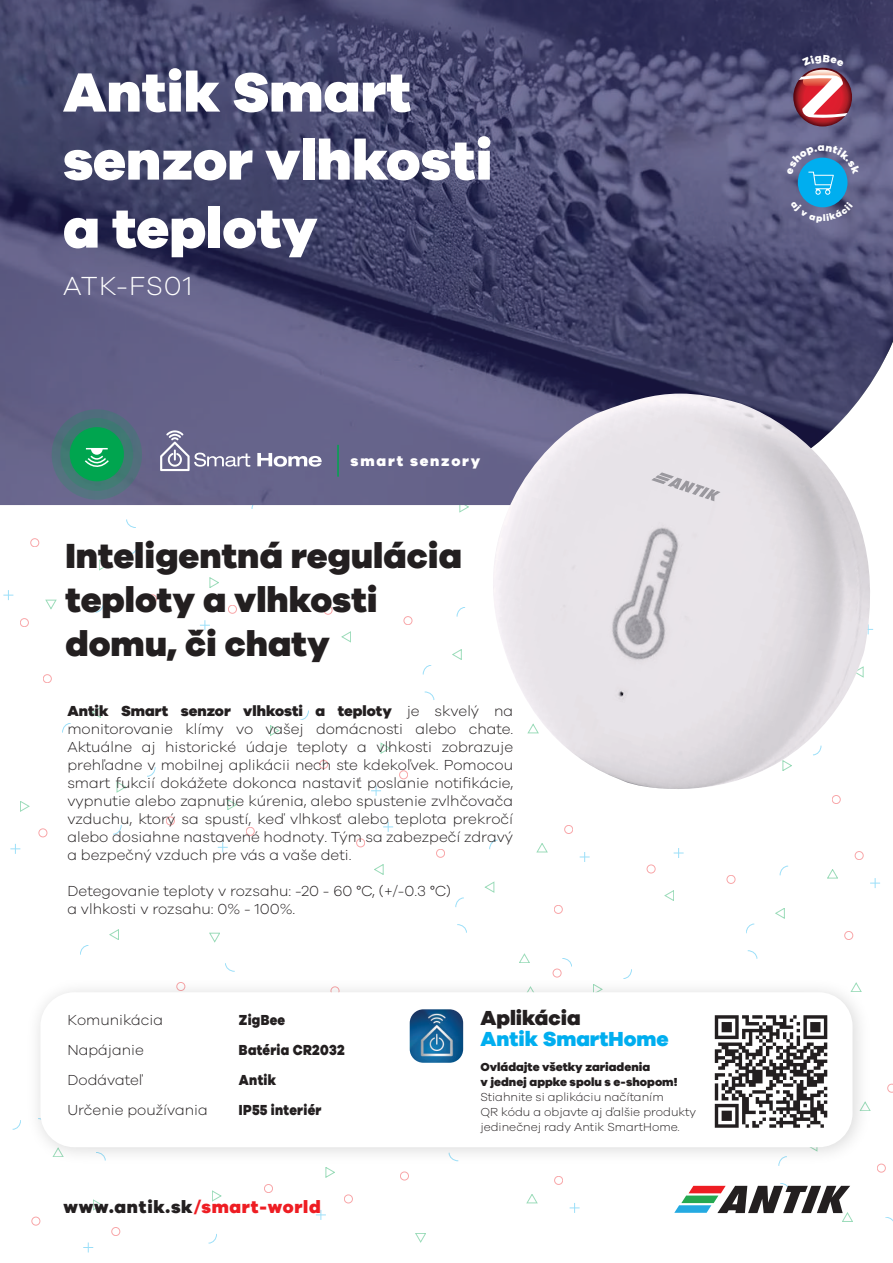
<style>
.page{position:relative;width:893px;height:1263px;background:#fff}
.page>*{position:absolute;margin:0;border:0;box-sizing:border-box;transform-origin:0 0}
.t1{font:800 57px/67.9px "Galano Grotesque";color:#fff}
.t2{font:800 36px/44px "Galano Grotesque";color:#231f20}
.t3{font:300 27px "Galano Grotesque";letter-spacing:.04em;color:#fff}
.t4{font:800 21px "Galano Grotesque";color:#00aeef}
.t5{font:800 21px "Galano Grotesque";color:#231f20}
.t6{font:800 18px "Galano Grotesque";letter-spacing:.04em;color:#231f20}
.t7{font:300 15px/18px "Galano Grotesque";color:#231f20}
.t8{font:800 15px/30px "Galano Grotesque";letter-spacing:.02em;color:#231f20;scale:.88 1}
.t9{font:800 15px "Galano Grotesque";letter-spacing:.12em;color:#fff}
.t10{font:300 12px/15px "Galano Grotesque";color:#231f20}
.t11{font:800 12px/15px "Galano Grotesque";color:#231f20}
.s1{font-weight:800}
.s2{font-family:"Myriad Pro";font-weight:400}
.s3{color:#ee1d23}
</style>
<div class="page">
<svg style="left:126px;top:519px;width:10px;height:9px"></svg>
<div style="left:31px;top:538px;width:8px;height:9px;border:1px solid #ee1d23;border-radius:50%"></div>
<div style="left:20px;top:618px;width:9px;height:9px;border:1px solid #ee1d23;border-radius:50%"></div>
<svg style="left:46px;top:600px;width:10px;height:9px"></svg>
<svg style="left:3px;top:590px;width:10px;height:10px"></svg>
<svg style="left:95px;top:603px;width:9px;height:9px"></svg>
<svg style="left:129px;top:545px;width:9px;height:9px"></svg>
<div style="left:148px;top:595px;width:9px;height:8px;border:1px solid #ee1d23;border-radius:50%"></div>
<div style="left:228px;top:605px;width:9px;height:8px;border:1px solid #ee1d23;border-radius:50%"></div>
<svg style="left:99px;top:560px;width:9px;height:10px"></svg>
<svg style="left:210px;top:577px;width:9px;height:11px"></svg>
<svg style="left:200px;top:620px;width:10px;height:10px"></svg>
<div style="left:39px;top:829px;width:8px;height:8px;border:1px solid #ee1d23;border-radius:50%"></div>
<svg style="left:20px;top:801px;width:9px;height:10px"></svg>
<svg style="left:10px;top:844px;width:10px;height:10px"></svg>
<svg style="left:62px;top:723px;width:9px;height:9px"></svg>
<div style="left:43px;top:674px;width:9px;height:9px;border:1px solid #ee1d23;border-radius:50%"></div>
<svg style="left:92px;top:707px;width:9px;height:11px"></svg>
<svg style="left:113px;top:825px;width:8px;height:9px"></svg>
<svg style="left:147px;top:767px;width:8px;height:9px"></svg>
<div style="left:166px;top:817px;width:9px;height:8px;border:1px solid #ee1d23;border-radius:50%"></div>
<div style="left:246px;top:827px;width:8px;height:8px;border:1px solid #ee1d23;border-radius:50%"></div>
<svg style="left:117px;top:782px;width:9px;height:10px"></svg>
<svg style="left:228px;top:799px;width:9px;height:11px"></svg>
<svg style="left:218px;top:842px;width:10px;height:10px"></svg>
<svg style="left:80px;top:945px;width:8px;height:10px"></svg>
<svg style="left:110px;top:929px;width:9px;height:11px"></svg>
<svg style="left:562px;top:958px;width:10px;height:8px"></svg>
<svg style="left:457px;top:924px;width:10px;height:9px"></svg>
<div style="left:554px;top:905px;width:8px;height:9px;border:1px solid #ee1d23;border-radius:50%"></div>
<div style="left:564px;top:825px;width:9px;height:9px;border:1px solid #ee1d23;border-radius:50%"></div>
<svg style="left:519px;top:954px;width:11px;height:9px"></svg>
<svg style="left:537px;top:843px;width:10px;height:9px"></svg>
<svg style="left:580px;top:852px;width:10px;height:10px"></svg>
<svg style="left:489px;top:840px;width:9px;height:9px"></svg>
<svg style="left:456px;top:898px;width:8px;height:9px"></svg>
<div style="left:436px;top:849px;width:9px;height:8px;border:1px solid #ee1d23;border-radius:50%"></div>
<div style="left:356px;top:839px;width:9px;height:8px;border:1px solid #ee1d23;border-radius:50%"></div>
<svg style="left:485px;top:882px;width:9px;height:10px"></svg>
<svg style="left:374px;top:864px;width:9px;height:11px"></svg>
<svg style="left:383px;top:822px;width:10px;height:10px"></svg>
<svg style="left:425px;top:692px;width:9px;height:8px"></svg>
<svg style="left:457px;top:607px;width:8px;height:10px"></svg>
<svg style="left:423px;top:665px;width:8px;height:9px"></svg>
<div style="left:404px;top:616px;width:8px;height:9px;border:1px solid #ee1d23;border-radius:50%"></div>
<div style="left:324px;top:606px;width:8px;height:8px;border:1px solid #ee1d23;border-radius:50%"></div>
<svg style="left:452px;top:649px;width:9px;height:11px"></svg>
<svg style="left:342px;top:632px;width:9px;height:10px"></svg>
<svg style="left:351px;top:589px;width:10px;height:10px"></svg>
<svg style="left:300px;top:710px;width:9px;height:10px"></svg>
<div style="left:319px;top:760px;width:9px;height:9px;border:1px solid #ee1d23;border-radius:50%"></div>
<div style="left:399px;top:770px;width:9px;height:9px;border:1px solid #ee1d23;border-radius:50%"></div>
<svg style="left:270px;top:725px;width:9px;height:11px"></svg>
<svg style="left:381px;top:743px;width:9px;height:10px"></svg>
<svg style="left:460px;top:505px;width:9px;height:7px"></svg>
<svg style="left:371px;top:786px;width:10px;height:10px"></svg>
<svg style="left:885px;top:1217px;width:8px;height:4px"></svg>
<div style="left:877px;top:1164px;width:8px;height:8px;border:1px solid #ee1d23;border-radius:50%"></div>
<svg style="left:887px;top:1084px;width:6px;height:8px"></svg>
<svg style="left:748px;top:950px;width:9px;height:9px"></svg>
<div style="left:844px;top:931px;width:9px;height:9px;border:1px solid #ee1d23;border-radius:50%"></div>
<div style="left:855px;top:851px;width:8px;height:9px;border:1px solid #ee1d23;border-radius:50%"></div>
<svg style="left:827px;top:869px;width:11px;height:9px"></svg>
<svg style="left:870px;top:878px;width:10px;height:10px"></svg>
<svg style="left:780px;top:866px;width:8px;height:9px"></svg>
<svg style="left:746px;top:924px;width:8px;height:9px"></svg>
<div style="left:727px;top:875px;width:8px;height:9px;border:1px solid #ee1d23;border-radius:50%"></div>
<div style="left:647px;top:865px;width:8px;height:8px;border:1px solid #ee1d23;border-radius:50%"></div>
<svg style="left:775px;top:908px;width:9px;height:10px"></svg>
<svg style="left:665px;top:890px;width:9px;height:11px"></svg>
<svg style="left:674px;top:848px;width:10px;height:10px"></svg>
<div style="left:832px;top:795px;width:8px;height:9px;border:1px solid #ee1d23;border-radius:50%"></div>
<svg style="left:13px;top:1122px;width:7px;height:7px"></svg>
<div style="left:32px;top:1217px;width:8px;height:8px;border:1px solid #ee1d23;border-radius:50%"></div>
<div style="left:112px;top:1227px;width:8px;height:9px;border:1px solid #ee1d23;border-radius:50%"></div>
<svg style="left:93px;top:1200px;width:9px;height:10px"></svg>
<svg style="left:83px;top:1242px;width:10px;height:10px"></svg>
<svg style="left:209px;top:1234px;width:8px;height:9px"></svg>
<div style="left:264px;top:1184px;width:9px;height:9px;border:1px solid #ee1d23;border-radius:50%"></div>
<div style="left:344px;top:1195px;width:9px;height:8px;border:1px solid #ee1d23;border-radius:50%"></div>
<svg style="left:212px;top:1191px;width:9px;height:10px"></svg>
<svg style="left:326px;top:1172px;width:9px;height:5px"></svg>
<svg style="left:316px;top:1210px;width:10px;height:10px"></svg>
<svg style="left:225px;top:963px;width:10px;height:8px"></svg>
<svg style="left:209px;top:933px;width:11px;height:9px"></svg>
<div style="left:554px;top:1176px;width:9px;height:8px;border:1px solid #ee1d23;border-radius:50%"></div>
<svg style="left:527px;top:1194px;width:10px;height:9px"></svg>
<svg style="left:570px;top:1203px;width:10px;height:10px"></svg>
<div style="left:400px;top:1172px;width:9px;height:8px;border:1px solid #ee1d23;border-radius:50%"></div>
<div style="left:553px;top:969px;width:8px;height:8px;border:1px solid #ee1d23;border-radius:50%"></div>
<svg style="left:415px;top:1233px;width:11px;height:9px"></svg>
<svg style="left:0;top:0;width:893px;height:505px;background:#4c4c72"></svg>
<svg style="left:257px;top:453px;width:65px;height:14px"></svg>
<svg style="left:160px;top:424px;width:90px;height:52px;background:#7a7799"></svg>
<svg style="left:674px;top:1183px;width:179px;height:38px"></svg>
<div style="left:798px;top:158px;width:49px;height:49px;background:#00aeef;border-radius:50%"></div>
<div style="left:52px;top:409px;width:90px;height:91px;background:#516f7d;border-radius:50%"></div>
<div style="left:60px;top:418px;width:73px;height:73px;background:#417973;border-radius:50%"></div>
<div style="left:70px;top:427px;width:54px;height:54px;background:#00a54f;border-radius:50%"></div>
<hr style="left:337px;top:445px;width:2px;height:32px;background:#00a54f">
<img style="left:20px;top:971px;width:851px;height:201px">
<div style="left:40px;top:992px;width:812px;height:155px;background:#fff;border-radius:34px"></div>
<img style="left:410px;top:1009px;width:53px;height:54px">
<svg style="left:714px;top:1015px;width:113px;height:113px"></svg>
<svg style="left:793px;top:68px;width:59px;height:58px"></svg>
<svg style="left:84px;top:448px;width:25px;height:19px"></svg>
<img style="left:469px;top:394px;width:424px;height:407px">
<svg style="left:651px;top:472px;width:69px;height:29px;background:#d6d2d7"></svg>
<svg style="left:787px;top:145px;width:73px;height:50px"></svg>
<svg style="left:799px;top:54px;width:48px;height:64px"></svg>
<svg style="left:790px;top:201px;width:63px;height:22px"></svg>
<h1 class="t1" style="left:63px;top:56px;width:431px">Antik Smart senzor vlhkosti a teploty</h1>
<h3 class="t3" style="left:63px;top:270px;width:131px">ATK-FS01</h3>
<p class="t9" style="left:351px;top:451px;width:131px">smart senzory</p>
<h2 class="t2" style="left:66px;top:533px;width:398px">Inteligentná regulácia teploty a vlhkosti domu, či chaty</h2>
<p class="t7" style="left:67px;top:701px;width:447px;text-align:justify"><span class="s1">Antik Smart senzor vlhkosti a teploty</span> je skvelý na monitorovanie klímy vo vašej domácnosti alebo chate.<br>Aktuálne aj historické údaje teploty a vlhkosti zobrazuje prehľadne v mobilnej aplikácii nech ste kdekoľvek. Pomocou smart fukcií dokážete dokonca nastaviť poslanie notifikácie, vypnutie alebo zapnutie kúrenia, alebo spustenie zvlhčovača vzduchu, ktorý sa spustí, keď vlhkosť alebo teplota prekročí alebo dosiahne nastavené hodnoty. Tým sa zabezpečí zdravý a bezpečný vzduch pre vás a vaše deti.</p>
<p class="t7" style="left:67px;top:881px;width:385px">Detegovanie teploty v rozsahu: -20 - 60 <span class="s2">°</span>C, (+/-0.3 <span class="s2">°</span>C) a vlhkosti v rozsahu: 0% - 100%.</p>
<p class="t7" style="left:67px;top:1005px;width:142px;line-height:30px">Komunikácia<br>Napájanie<br>Dodávateľ<br>Určenie používania</p>
<p class="t8" style="left:239px;top:1005px;width:122px">ZigBee<br>Batéria CR2032<br>Antik<br>IP55 interiér</p>
<h3 class="t5" style="left:480px;top:1005px;width:102px">Aplikácia</h3>
<h3 class="t4" style="left:480px;top:1026px;width:190px">Antik SmartHome</h3>
<p class="t11" style="left:480px;top:1059px;width:199px">Ovládajte všetky zariadenia<br>v jednej appke spolu s e-shopom!</p>
<p class="t10" style="left:480px;top:1089px;width:217px">Stiahnite si aplikáciu načítaním<br>QR kódu a objavte aj ďalšie produkty jedinečnej rady Antik SmartHome.</p>
<p class="t6" style="left:64px;top:1195px;width:259px">www.antik.sk<span class="s3">/smart-world</span></p>
</div>
